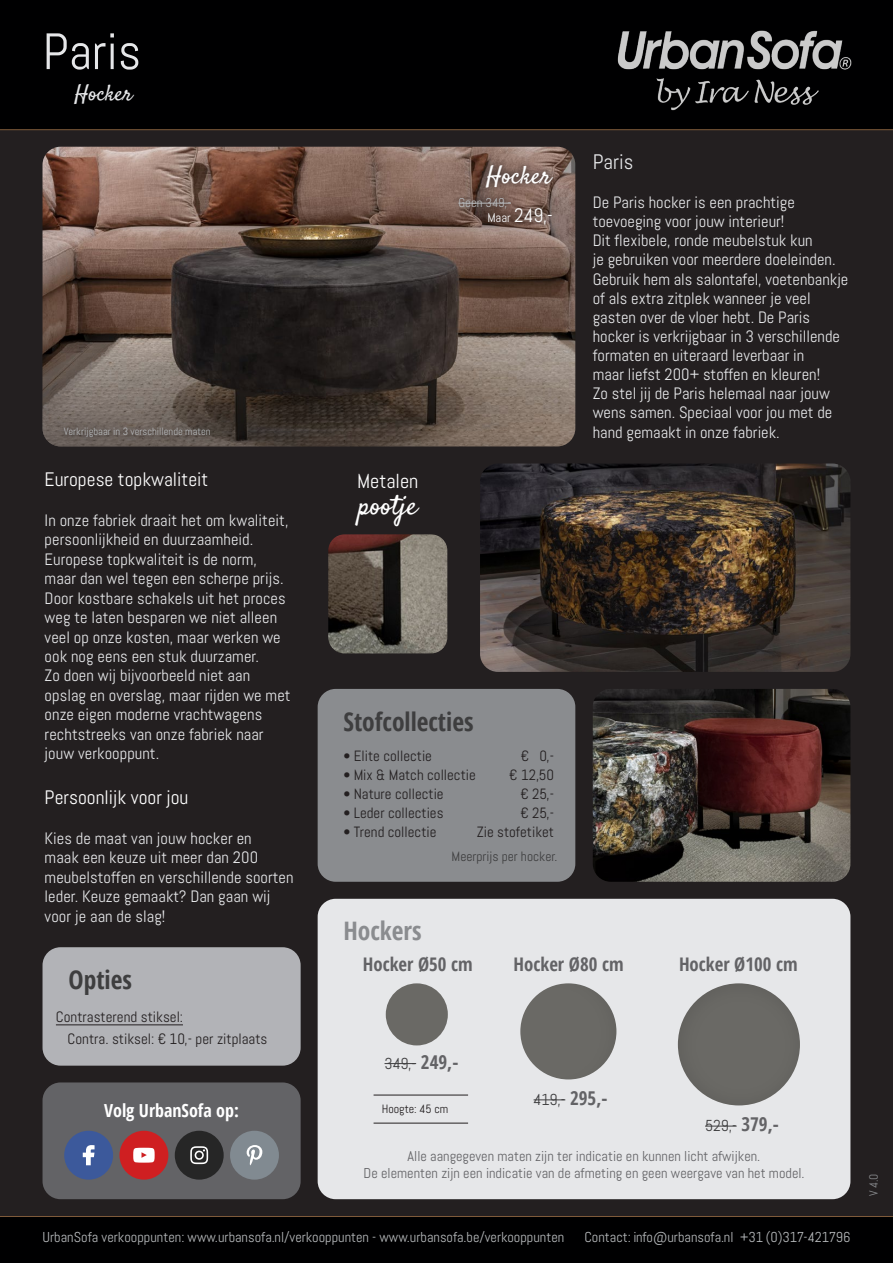
<style>
.page{position:relative;width:893px;height:1263px;background:#231f20}
.page>*{position:absolute;margin:0;border:0;box-sizing:border-box;transform-origin:0 0}
.t1{font:51px "Abel";color:#e6e7e9}
.t2{font:27.75px "Satisfy";letter-spacing:-.01em;color:#fff}
.t3{font:700 condensed 25.5px "Open Sans";color:#3e3e3f}
.t4{font:700 condensed 25.5px "Open Sans";color:#8a8c8f}
.t5{font:24.75px "Satisfy";color:#fff}
.t6{font:22.2px "Satisfy";color:#e6e7e9}
.t7{font:21px "Abel";color:#e6e7e9}
.t8{font:20.25px "Abel";color:#fff}
.t9{font:19.5px "Abel";color:#fff}
.t10{font:700 condensed 18.75px "Open Sans";color:#636366}
.t11{font:700 condensed 18px "Open Sans";color:#fff}
.t12{font:16.5px/19.4px "Abel";letter-spacing:.005em;color:#e6e7e9}
.t13{font:15.9px "Abel";letter-spacing:-.005em;color:#3e3e3f}
.t14{font:15px/22px "Abel";color:#231f20}
.t15{font:14.85px "Abel";color:#231f20}
.t16{font:14.4px "Abel";color:#b6b9bb}
.t17{font:14.25px/17.1px "Abel";color:#636366;text-align:center}
.t18{font:13.5px "Abel";color:#3e3e3f}
.t19{font:12.75px "Abel";color:#b6b9bb}
.t20{font:12px "Abel";color:#231f20}
.t21{font:12px "Abel";color:#8a8c8f}
.t22{font:10.5px "Abel";color:#b6b9bb}
.s1{font-size:12.75px}
.s2{font-family:"Open Sans";font-weight:700;font-stretch:condensed;font-size:19.05px;color:#636366}
</style>
<div class="page">
<div style="left:0;top:0;width:893px;height:130px;background:#000001"></div>
<img style="left:617px;top:30px;width:235px;height:81px">
<hr style="left:0;top:129px;width:893px;height:1px;background:#805c3b">
<div style="left:0;top:1216px;width:893px;height:47px;background:#000001"></div>
<svg style="left:43px;top:147px;width:532px;height:299px"></svg>
<img style="left:480px;top:463px;width:370px;height:209px">
<svg style="left:58px;top:422px;width:159px;height:22px;background:#635a54"></svg>
<hr style="left:0;top:1216px;width:893px;height:1px;background:#805c3b">
<div style="left:318px;top:689px;width:257px;height:193px;background:#8a8c8f;border-radius:18px"></div>
<div style="left:318px;top:899px;width:532px;height:300px;background:#e6e7e9;border-radius:18px"></div>
<div style="left:43px;top:1082px;width:258px;height:117px;background:#636366;border-radius:18px"></div>
<div style="left:175px;top:1131px;width:49px;height:48px;background:#262626;border-radius:50%"></div>
<svg style="left:190px;top:1146px;width:18px;height:18px"></svg>
<div style="left:230px;top:1131px;width:49px;height:48px;background:#818a91;border-radius:50%"></div>
<svg style="left:247px;top:1145px;width:15px;height:20px"></svg>
<div style="left:119px;top:1131px;width:49px;height:48px;background:#cf1f21;border-radius:50%"></div>
<svg style="left:133px;top:1148px;width:22px;height:15px"></svg>
<div style="left:64px;top:1131px;width:49px;height:48px;background:#3c599b;border-radius:50%"></div>
<svg style="left:83px;top:1145px;width:12px;height:20px"></svg>
<img style="left:328px;top:534px;width:119px;height:119px">
<img style="left:593px;top:689px;width:257px;height:193px">
<svg style="left:452px;top:158px;width:108px;height:73px;background:#755d54"></svg>
<hr style="left:458px;top:203px;width:53px;height:1px;background:#b6b9bb">
<hr style="left:384px;top:1063px;width:32px;height:1px;background:#3e3e3f">
<hr style="left:534px;top:1099px;width:31px;height:1px;background:#3e3e3f">
<hr style="left:705px;top:1126px;width:32px;height:1px;background:#3e3e3f">
<hr style="left:374px;top:1095px;width:94px;height:1px;background:#231f20">
<hr style="left:374px;top:1123px;width:94px;height:1px;background:#231f20">
<div style="left:386px;top:983px;width:62px;height:62px;background:#6a6965;border-radius:31px"></div>
<div style="left:520px;top:983px;width:96px;height:96px;background:#6a6965;border-radius:48px"></div>
<div style="left:678px;top:983px;width:122px;height:122px;background:#6a6965;border-radius:61px"></div>
<div style="left:43px;top:947px;width:258px;height:119px;background:#b2b3b7;border-radius:18px"></div>
<hr style="left:56px;top:1024px;width:127px;height:1px;background:#231f20">
<h1 class="t1" style="left:43px;top:19px;width:100px">Paris</h1>
<h3 class="t6" style="left:74px;top:79px;width:60px">Hocker</h3>
<p class="t22" style="left:64px;top:425px;width:148px">Verkrijgbaar in 3 verschillende maten</p>
<p class="t9" style="left:45px;top:466px;width:165px">Europese topkwaliteit</p>
<p class="t12" style="left:45px;top:511px;width:247px">In onze fabriek draait het om kwaliteit, persoonlijkheid en duurzaamheid.<br>Europese topkwaliteit is de norm, maar dan wel tegen een scherpe prijs.<br>Door kostbare schakels uit het proces weg te laten besparen we niet alleen veel op onze kosten, maar werken we ook nog eens een stuk duurzamer.<br>Zo doen wij bijvoorbeeld niet aan opslag en overslag, maar rijden we met onze eigen moderne vrachtwagens rechtstreeks van onze fabriek naar jouw verkooppunt.</p>
<p class="t9" style="left:45px;top:784px;width:145px">Persoonlijk voor jou</p>
<p class="t12" style="left:45px;top:829px;width:251px">Kies de maat van jouw hocker en<br>maak een keuze uit meer dan 200 meubelstoffen en verschillende soorten leder. Keuze gemaakt? Dan gaan wij voor je aan de slag!</p>
<h3 class="t3" style="left:69px;top:962px;width:65px">Opties</h3>
<p class="t14" style="left:68px;top:1006px;width:201px;text-indent:-12px">Contrasterend stiksel:<br>Contra. stiksel: € 10,- per zitplaats</p>
<p class="t11" style="left:104px;top:1098px;width:136px">Volg UrbanSofa op:</p>
<p class="t8" style="left:357px;top:468px;width:63px">Metalen</p>
<h2 class="t2" style="left:358px;top:488px;width:61px">pootje</h2>
<h3 class="t5" style="left:486px;top:159px;width:66px">Hocker</h3>
<p class="t19" style="left:458px;top:195px;width:54px">Geen 349,-</p>
<p class="t9" style="left:487px;top:203px;width:67px"><span class="s1">Maar</span> 249,-</p>
<p class="t7" style="left:593px;top:149px;width:42px">Paris</p>
<p class="t12" style="left:593px;top:193px;width:257px">De Paris hocker is een prachtige toevoeging voor jouw interieur!<br>Dit flexibele, ronde meubelstuk kun<br>je gebruiken voor meerdere doeleinden.<br>Gebruik hem als salontafel, voetenbankje of als extra zitplek wanneer je veel gasten over de vloer hebt. De Paris hocker is verkrijgbaar in 3 verschillende formaten en uiteraard leverbaar in<br>maar liefst 200+ stoffen en kleuren!<br>Zo stel jij de Paris helemaal naar jouw wens samen. Speciaal voor jou met de hand gemaakt in onze fabriek.</p>
<h3 class="t3" style="left:343px;top:703px;width:132px">Stofcollecties</h3>
<p class="t15" style="left:343px;top:747px;width:90px">• Elite collectie</p>
<p class="t15" style="left:521px;top:747px;width:35px">€ 0,-</p>
<p class="t15" style="left:343px;top:766px;width:134px">• Mix &amp; Match collectie</p>
<p class="t15" style="left:509px;top:766px;width:46px">€ 12,50</p>
<p class="t15" style="left:343px;top:785px;width:102px">• Nature collectie</p>
<p class="t15" style="left:520px;top:785px;width:35px">€ 25,-</p>
<p class="t15" style="left:343px;top:804px;width:101px">• Leder collecties</p>
<p class="t15" style="left:520px;top:804px;width:35px">€ 25,-</p>
<p class="t15" style="left:343px;top:823px;width:94px">• Trend collectie</p>
<p class="t15" style="left:477px;top:823px;width:79px">Zie stofetiket</p>
<p class="t18" style="left:452px;top:848px;width:107px">Meerprijs per hocker.</p>
<h3 class="t4" style="left:343px;top:913px;width:80px">Hockers</h3>
<p class="t10" style="left:363px;top:951px;width:111px">Hocker Ø50 cm</p>
<p class="t10" style="left:514px;top:951px;width:111px">Hocker Ø80 cm</p>
<p class="t10" style="left:679px;top:951px;width:120px">Hocker Ø100 cm</p>
<p class="t13" style="left:384px;top:1053px;width:75px">349,- <span class="s2">249,-</span></p>
<p class="t20" style="left:382px;top:1101px;width:68px">Hoogte: 45 cm</p>
<p class="t13" style="left:534px;top:1089px;width:76px">419,- <span class="s2">295,-</span></p>
<p class="t13" style="left:705px;top:1116px;width:75px">529,- <span class="s2">379,-</span></p>
<p class="t17" style="left:364px;top:1147px;width:442px">Alle aangegeven maten zijn ter indicatie en kunnen licht afwijken.<br>De elementen zijn een indicatie van de afmeting en geen weergave van het model.</p>
<p class="t16" style="left:43px;top:1228px;width:523px">UrbanSofa verkooppunten: www.urbansofa.nl/verkooppunten - www.urbansofa.be/verkooppunten</p>
<p class="t16" style="left:585px;top:1228px;width:267px">Contact: info@urbansofa.nl +31 (0)317-421796</p>
<p class="t21" style="left:866px;top:1196px;width:24px;rotate:-90deg">V 4.0</p>
</div>
